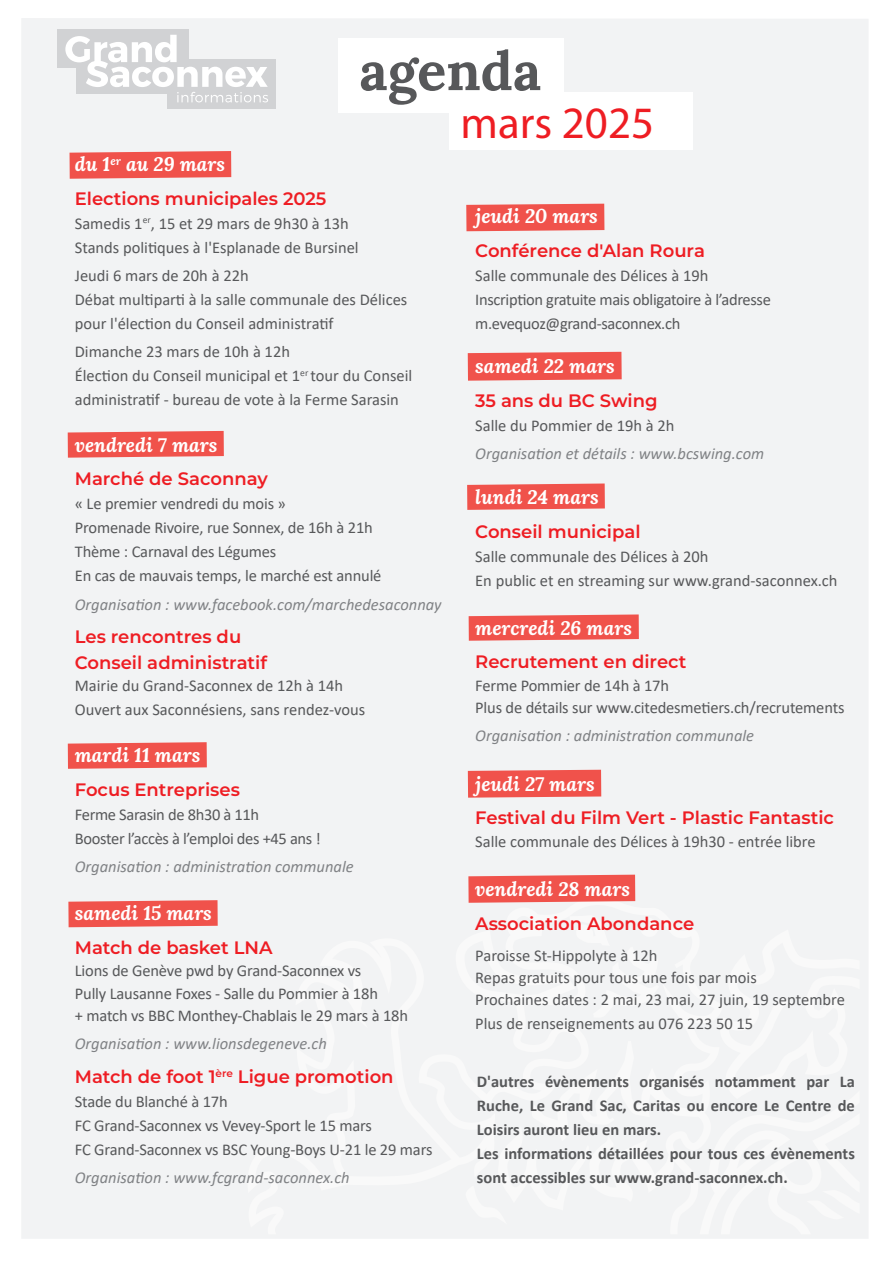
<style>
.page{position:relative;width:893px;height:1263px;background:#fff}
.page>*{position:absolute;margin:0;border:0;box-sizing:border-box;transform-origin:0 0}
.t1{font:700 54px "Lora";color:#57585a}
.t2{font:45px "Myriad Pro";color:#ee1d23}
.Agenda_-_date{font:italic 700 19.5px "Lora";color:#fff}
.Article_-_contenu_v1__condensé{font:italic 700 19.5px "Lora";color:#fff}
.Agenda_-_titres{font:italic 700 19.5px "Lora";color:#fff}
.Agenda_-_date-2{font:600 18px "Montserrat";color:#ee1d23}
.Article_-_contenu_v1__condensé-2{font:600 18px "Montserrat";color:#ee1d23}
.Agenda_-_titres-2{font:600 18px "Montserrat";color:#ee1d23}
.Agenda_-_date-3{font:16.5px/24px "Calibri";color:#57585a}
.Article_-_contenu_v2__espacé{font:700 16.5px/24px "Calibri";color:#57585a;text-align:justify}
.Agenda_-_date-4{font:italic 16.5px "Calibri";color:#808285}
.Article_-_contenu_v2__espacé-2{font:16.5px "Calibri";letter-spacing:-.01em;color:#57585a}
.Article_-_contenu_v1__condensé-3{font:16.5px "Calibri";color:#57585a}
.Agenda_-_date-5{font:16.5px/24px "Calibri";letter-spacing:-.02em;color:#57585a}
.Agenda_-_titres-3{font:16.5px "Calibri";color:#57585a}
.Agenda_-_titres-4{font:italic 16.5px "Calibri";color:#808285}
</style>
<div class="page">
<div style="left:22px;top:18px;width:846px;height:1221px;background:#f2f3f4"></div>
<div style="left:246px;top:894px;width:614px;height:340px;background:#f2f3f4"></div>
<div style="left:76px;top:59px;width:200px;height:35px;background:#d1d2d4"></div>
<div style="left:57px;top:30px;width:131px;height:38px;background:#d1d2d4"></div>
<div style="left:167px;top:81px;width:109px;height:28px;background:#d1d2d4"></div>
<svg style="left:65px;top:35px;width:203px;height:67px"></svg>
<div style="left:338px;top:38px;width:226px;height:75px;background:#fff"></div>
<div style="left:450px;top:92px;width:243px;height:57px;background:#fff"></div>
<svg style="left:70px;top:151px;width:161px;height:28px;background:#f05c56"></svg>
<div style="left:466px;top:204px;width:138px;height:27px;background:#f0524b"></div>
<svg style="left:68px;top:431px;width:156px;height:27px;background:#f05d56"></svg>
<svg style="left:468px;top:352px;width:154px;height:29px;background:#f05a54"></svg>
<svg style="left:68px;top:900px;width:150px;height:27px;background:#f05b54"></svg>
<svg style="left:468px;top:770px;width:133px;height:28px;background:#f05952"></svg>
<svg style="left:68px;top:742px;width:139px;height:27px;background:#f05d56"></svg>
<svg style="left:469px;top:614px;width:170px;height:27px;background:#f0605a"></svg>
<svg style="left:467px;top:483px;width:138px;height:27px;background:#f05e58"></svg>
<svg style="left:468px;top:875px;width:167px;height:28px;background:#f05b55"></svg>
<p class="t1" style="left:359px;top:25px;width:183px">agenda</p>
<p class="t2" style="left:461px;top:95px;width:195px">mars 2025</p>
<p class="Agenda_-_date" style="left:75px;top:150px;width:152px">du 1<sup>er</sup> au 29 mars</p>
<p class="Agenda_-_date-2" style="left:75px;top:186px;width:253px">Elections municipales 2025</p>
<p class="Agenda_-_date-3" style="left:75px;top:211px;width:276px">Samedis 1<sup>er</sup>, 15 et 29 mars de 9h30 à 13h</p>
<p class="Agenda_-_date-3" style="left:75px;top:235px;width:285px">Stands politiques à l'Esplanade de Bursinel</p>
<p class="Agenda_-_date-3" style="left:75px;top:263px;width:175px">Jeudi 6 mars de 20h à 22h</p>
<p class="Agenda_-_date-3" style="left:75px;top:287px;width:334px">Débat multiparti à la salle communale des Délices</p>
<p class="Agenda_-_date-3" style="left:75px;top:311px;width:260px">pour l'élection du Conseil administratif</p>
<p class="Agenda_-_date-3" style="left:75px;top:339px;width:217px">Dimanche 23 mars de 10h à 12h</p>
<p class="Agenda_-_date-3" style="left:75px;top:363px;width:339px">Élection du Conseil municipal et 1<sup>er</sup> tour du Conseil administratif - bureau de vote à la Ferme Sarasin</p>
<p class="Agenda_-_date" style="left:75px;top:431px;width:144px">vendredi 7 mars</p>
<p class="Agenda_-_titres-2" style="left:75px;top:466px;width:195px">Marché de Saconnay</p>
<p class="Article_-_contenu_v2__espacé-2" style="left:75px;top:492px;width:213px">« Le premier vendredi du mois »</p>
<p class="Article_-_contenu_v2__espacé-2" style="left:75px;top:516px;width:300px">Promenade Rivoire, rue Sonnex, de 16h à 21h</p>
<p class="Article_-_contenu_v1__condensé-3" style="left:75px;top:540px;width:203px">Thème : Carnaval des Légumes</p>
<p class="Article_-_contenu_v1__condensé-3" style="left:75px;top:564px;width:308px">En cas de mauvais temps, le marché est annulé</p>
<p class="Agenda_-_date-4" style="left:75px;top:593px;width:368px">Organisation : www.facebook.com/marchedesaconnay</p>
<p class="Agenda_-_date-2" style="left:75px;top:624px;width:168px">Les rencontres du</p>
<p class="Agenda_-_date-2" style="left:75px;top:649px;width:194px">Conseil administratif</p>
<p class="Agenda_-_date-3" style="left:75px;top:673px;width:270px">Mairie du Grand-Saconnex de 12h à 14h</p>
<p class="Agenda_-_titres-3" style="left:75px;top:698px;width:292px">Ouvert aux Saconnésiens, sans rendez-vous</p>
<p class="Agenda_-_date" style="left:75px;top:741px;width:127px">mardi 11 mars</p>
<p class="Agenda_-_date-2" style="left:75px;top:777px;width:167px">Focus Entreprises</p>
<p class="Agenda_-_date-5" style="left:75px;top:802px;width:186px">Ferme Sarasin de 8h30 à 11h</p>
<p class="Agenda_-_date-5" style="left:75px;top:826px;width:248px">Booster l’accès à l’emploi des +45 ans !</p>
<p class="Agenda_-_date-4" style="left:75px;top:855px;width:280px">Organisation : administration communale</p>
<p class="Article_-_contenu_v1__condensé" style="left:75px;top:899px;width:139px">samedi 15 mars</p>
<p class="Article_-_contenu_v1__condensé-2" style="left:75px;top:935px;width:199px">Match de basket LNA</p>
<p class="Agenda_-_date-3" style="left:75px;top:958px;width:288px">Lions de Genève pwd by Grand-Saconnex vs</p>
<p class="Agenda_-_date-3" style="left:75px;top:981px;width:305px">Pully Lausanne Foxes - Salle du Pommier à 18h</p>
<p class="Agenda_-_date-3" style="left:75px;top:1003px;width:335px">+ match vs BBC Monthey-Chablais le 29 mars à 18h</p>
<p class="Agenda_-_date-4" style="left:75px;top:1032px;width:254px">Organisation : www.lionsdegeneve.ch</p>
<p class="Agenda_-_titres-2" style="left:75px;top:1064px;width:320px">Match de foot 1<sup>ère</sup> Ligue promotion</p>
<p class="Article_-_contenu_v2__espacé-2" style="left:75px;top:1090px;width:154px">Stade du Blanché à 17h</p>
<p class="Article_-_contenu_v2__espacé-2" style="left:75px;top:1114px;width:299px">FC Grand-Saconnex vs Vevey-Sport le 15 mars</p>
<p class="Article_-_contenu_v2__espacé-2" style="left:75px;top:1138px;width:359px">FC Grand-Saconnex vs BSC Young-Boys U-21 le 29 mars</p>
<p class="Agenda_-_titres-4" style="left:75px;top:1166px;width:276px">Organisation : www.fcgrand-saconnex.ch</p>
<p class="Agenda_-_date" style="left:475px;top:202px;width:124px">jeudi 20 mars</p>
<p class="Agenda_-_date-2" style="left:475px;top:238px;width:231px">Conférence d'Alan Roura</p>
<p class="Agenda_-_date-3" style="left:475px;top:263px;width:235px">Salle communale des Délices à 19h</p>
<p class="Agenda_-_date-5" style="left:475px;top:287px;width:297px">Inscription gratuite mais obligatoire à l’adresse m.evequoz@grand-saconnex.ch</p>
<p class="Agenda_-_date" style="left:475px;top:352px;width:141px">samedi 22 mars</p>
<p class="Agenda_-_date-2" style="left:475px;top:388px;width:184px">35 ans du BC Swing</p>
<p class="Agenda_-_date-3" style="left:475px;top:413px;width:201px">Salle du Pommier de 19h à 2h</p>
<p class="Agenda_-_date-4" style="left:475px;top:442px;width:290px">Organisation et détails : www.bcswing.com</p>
<p class="Agenda_-_date" style="left:475px;top:483px;width:125px">lundi 24 mars</p>
<p class="Agenda_-_date-2" style="left:475px;top:519px;width:167px">Conseil municipal</p>
<p class="Agenda_-_date-3" style="left:475px;top:544px;width:235px">Salle communale des Délices à 20h</p>
<p class="Agenda_-_date-3" style="left:475px;top:568px;width:364px">En public et en streaming sur www.grand-saconnex.ch</p>
<p class="Agenda_-_titres" style="left:475px;top:613px;width:158px">mercredi 26 mars</p>
<p class="Agenda_-_titres-2" style="left:475px;top:649px;width:213px">Recrutement en direct</p>
<p class="Article_-_contenu_v2__espacé-2" style="left:475px;top:674px;width:195px">Ferme Pommier de 14h à 17h</p>
<p class="Agenda_-_date-3" style="left:475px;top:695px;width:371px">Plus de détails sur www.citedesmetiers.ch/recrutements</p>
<p class="Agenda_-_date-4" style="left:475px;top:724px;width:280px">Organisation : administration communale</p>
<p class="Article_-_contenu_v1__condensé" style="left:475px;top:769px;width:121px">jeudi 27 mars</p>
<p class="Article_-_contenu_v1__condensé-2" style="left:475px;top:805px;width:360px">Festival du Film Vert - Plastic Fantastic</p>
<p class="Agenda_-_date-3" style="left:475px;top:829px;width:342px">Salle communale des Délices à 19h30 - entrée libre</p>
<p class="Article_-_contenu_v1__condensé" style="left:475px;top:875px;width:156px">vendredi 28 mars</p>
<p class="Article_-_contenu_v1__condensé-2" style="left:475px;top:911px;width:220px">Association Abondance</p>
<p class="Article_-_contenu_v1__condensé-3" style="left:475px;top:944px;width:184px">Paroisse St-Hippolyte à 12h</p>
<p class="Article_-_contenu_v1__condensé-3" style="left:475px;top:966px;width:283px">Repas gratuits pour tous une fois par mois</p>
<p class="Article_-_contenu_v1__condensé-3" style="left:475px;top:988px;width:371px">Prochaines dates : 2 mai, 23 mai, 27 juin, 19 septembre</p>
<p class="Agenda_-_date-3" style="left:475px;top:1011px;width:280px">Plus de renseignements au 076 223 50 15</p>
<p class="Article_-_contenu_v2__espacé" style="left:477px;top:1069px;width:380px">D'autres évènements organisés notamment par La Ruche, Le Grand Sac, Caritas ou encore Le Centre de Loisirs auront lieu en mars.</p>
<p class="Article_-_contenu_v2__espacé" style="left:477px;top:1141px;width:380px">Les informations détaillées pour tous ces évènements sont accessibles sur www.grand-saconnex.ch.</p>
</div>
